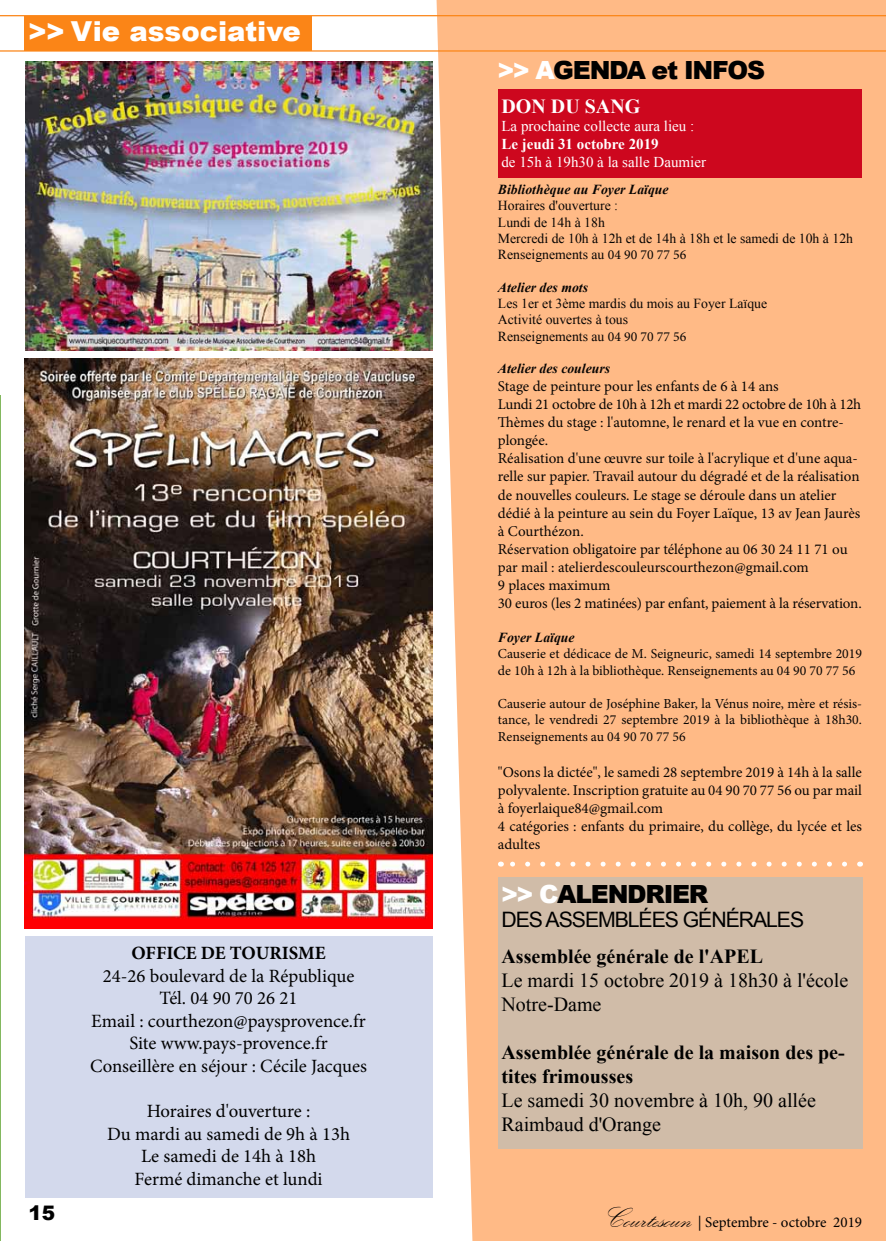
<style>
.page{position:relative;width:886px;height:1241px;background:#fff}
.page>*{position:absolute;margin:0;border:0;box-sizing:border-box;transform-origin:0 0}
.t1{font:900 27.5px "Arial";color:#fff}
.t2{font:900 25px "Arial";letter-spacing:-.05em;color:#000}
.t3{font:21.25px "Arial";letter-spacing:-.05em;color:#000}
.t4{font:20px/24px "Times New Roman";color:#000}
.t5{font:700 20px/24px "Times New Roman";color:#000}
.t6{font:700 20px "Times New Roman";color:#fff}
.t7{font:900 20px "Arial";color:#000}
.t8{font:18.75px/22.5px "Minion Pro";color:#000;text-align:center}
.t9{font:700 18.75px "Minion Pro";color:#000}
.t10{font:15px/18px "Minion Pro";letter-spacing:-.005em;color:#000}
.t11{font:15px "Times New Roman";color:#fff}
.t12{font:700 15px "Times New Roman";color:#fff}
.t13{font:13.75px/16.5px "Minion Pro";color:#000}
.t14{font:13.75px/16.4px "Times New Roman";color:#000}
.t15{font:italic 700 13.75px "Times New Roman";color:#000}
.s1{color:#fff}
.s2{font-family:"Minion Pro"}
.s3{font-family:"Kunstler Script";font-size:30px}
</style>
<div class="page">
<hr style="left:0;top:395px;width:1px;height:845px;background:#83b85f">
<div style="left:25px;top:16px;width:287px;height:34px;background:#fb8517"></div>
<div style="left:436px;top:0;width:450px;height:1240px;background:#ffba86"></div>
<hr style="left:0;top:50px;width:886px;height:2px;background:#fb8517">
<hr style="left:0;top:15px;width:886px;height:1px;background:#fb8517">
<div style="left:498px;top:90px;width:364px;height:88px;background:#cd071e"></div>
<div style="left:25px;top:935px;width:407px;height:262px;background:#d3d9ec"></div>
<svg style="left:508px;top:861px;width:336px;height:5px"></svg>
<div style="left:498px;top:877px;width:364px;height:271px;background:#d0bca8"></div>
<img style="left:25px;top:61px;width:407px;height:289px">
<img style="left:25px;top:358px;width:407px;height:570px">
<h1 class="t1" style="left:28px;top:11px;width:274px">&gt;&gt; Vie associative</h1>
<h3 class="t7" style="left:28px;top:1197px;width:28px">15</h3>
<p class="t9" style="left:131px;top:940px;width:196px">OFFICE DE TOURISME</p>
<p class="t8" style="left:90px;top:964px;width:279px">24-26 boulevard de la République<br>Tél. 04 90 70 26 21<br>Email : courthezon@paysprovence.fr<br>Site www.pays-provence.fr<br>Conseillère en séjour : Cécile Jacques</p>
<p class="t8" style="left:107px;top:1099px;width:244px">Horaires d'ouverture :<br>Du mardi au samedi de 9h à 13h<br>Le samedi de 14h à 18h<br>Fermé dimanche et lundi</p>
<h2 class="t2" style="left:498px;top:52px;width:269px"><span class="s1">&gt;&gt; A</span>GENDA et INFOS</h2>
<h3 class="t6" style="left:501px;top:93px;width:140px">DON DU SANG</h3>
<p class="t11" style="left:501px;top:116px;width:194px">La prochaine collecte aura lieu :</p>
<p class="t12" style="left:501px;top:134px;width:159px">Le jeudi 31 octobre 2019</p>
<p class="t11" style="left:501px;top:152px;width:206px">de 15h à 19h30 à la salle Daumier</p>
<p class="t15" style="left:498px;top:180px;width:172px">Bibliothèque au Foyer Laïque</p>
<p class="t14" style="left:498px;top:197px;width:357px">Horaires d'ouverture :<br>Lundi de 14h à 18h<br>Mercredi de 10h à 12h et de 14h à 18h et le samedi de 10h à 12h<br>Renseignements au <span class="s2">04 90 70 77 56</span></p>
<p class="t15" style="left:498px;top:277px;width:92px">Atelier des mots</p>
<p class="t14" style="left:498px;top:295px;width:271px">Les 1er et 3ème mardis du mois au Foyer Laïque<br>Activité ouvertes à tous<br>Renseignements au <span class="s2">04 90 70 77 56</span></p>
<p class="t15" style="left:498px;top:359px;width:114px">Atelier des couleurs</p>
<p class="t10" style="left:498px;top:377px;width:365px">Stage de peinture pour les enfants de 6 à 14 ans<br>Lundi 21 octobre de 10h à 12h et mardi 22 octobre de 10h à 12h Thèmes du stage : l'automne, le renard et la vue en contre&shy;plongée.<br>Réalisation d'une œuvre sur toile à l'acrylique et d'une aqua&shy;relle sur papier. Travail autour du dégradé et de la réalisation de nouvelles couleurs. Le stage se déroule dans un atelier dédié à la peinture au sein du Foyer Laïque, 13 av Jean Jaurès à Courthézon.<br>Réservation obligatoire par téléphone au 06 30 24 11 71 ou par mail : atelierdescouleurscourthezon@gmail.com<br>9 places maximum<br>30 euros (les 2 matinées) par enfant, paiement à la réservation.</p>
<p class="t15" style="left:498px;top:627px;width:78px">Foyer Laïque</p>
<p class="t13" style="left:498px;top:645px;width:366px">Causerie et dédicace de M. Seigneuric, samedi 14 septembre 2019 de 10h à 12h à la bibliothèque. Renseignements au 04 90 70 77 56</p>
<p class="t13" style="left:498px;top:695px;width:366px;text-align:justify">Causerie autour de Joséphine Baker, la Vénus noire, mère et résis&shy;tance, le vendredi 27 septembre 2019 à la bibliothèque à 18h30.<br>Renseignements au 04 90 70 77 56</p>
<p class="t10" style="left:498px;top:763px;width:366px">"Osons la dictée", le samedi 28 septembre 2019 à 14h à la salle polyvalente. Inscription gratuite au 04 90 70 77 56 ou par mail à foyerlaique84@gmail.com<br>4 catégories : enfants du primaire, du collège, du lycée et les adultes</p>
<h2 class="t2" style="left:501px;top:875px;width:208px"><span class="s1">&gt;&gt; C</span>ALENDRIER</h2>
<h3 class="t3" style="left:501px;top:905px;width:304px">DES ASSEMBLÉES GÉNÉRALES</h3>
<h3 class="t5" style="left:501px;top:943px;width:263px">Assemblée générale de l'APEL</h3>
<h3 class="t4" style="left:501px;top:968px;width:348px">Le mardi 15 octobre 2019 à 18h30 à l'école<br>Notre-Dame</h3>
<h3 class="t5" style="left:501px;top:1039px;width:345px">Assemblée générale de la maison des pe&shy;tites frimousses</h3>
<h3 class="t4" style="left:501px;top:1088px;width:316px">Le samedi 30 novembre à 10h, 90 allée<br>Raimbaud d'Orange</h3>
<p class="t10" style="left:600px;top:1213px;width:264px"><span class="s3">Courtesoun</span> | Septembre - octobre 2019</p>
</div>
